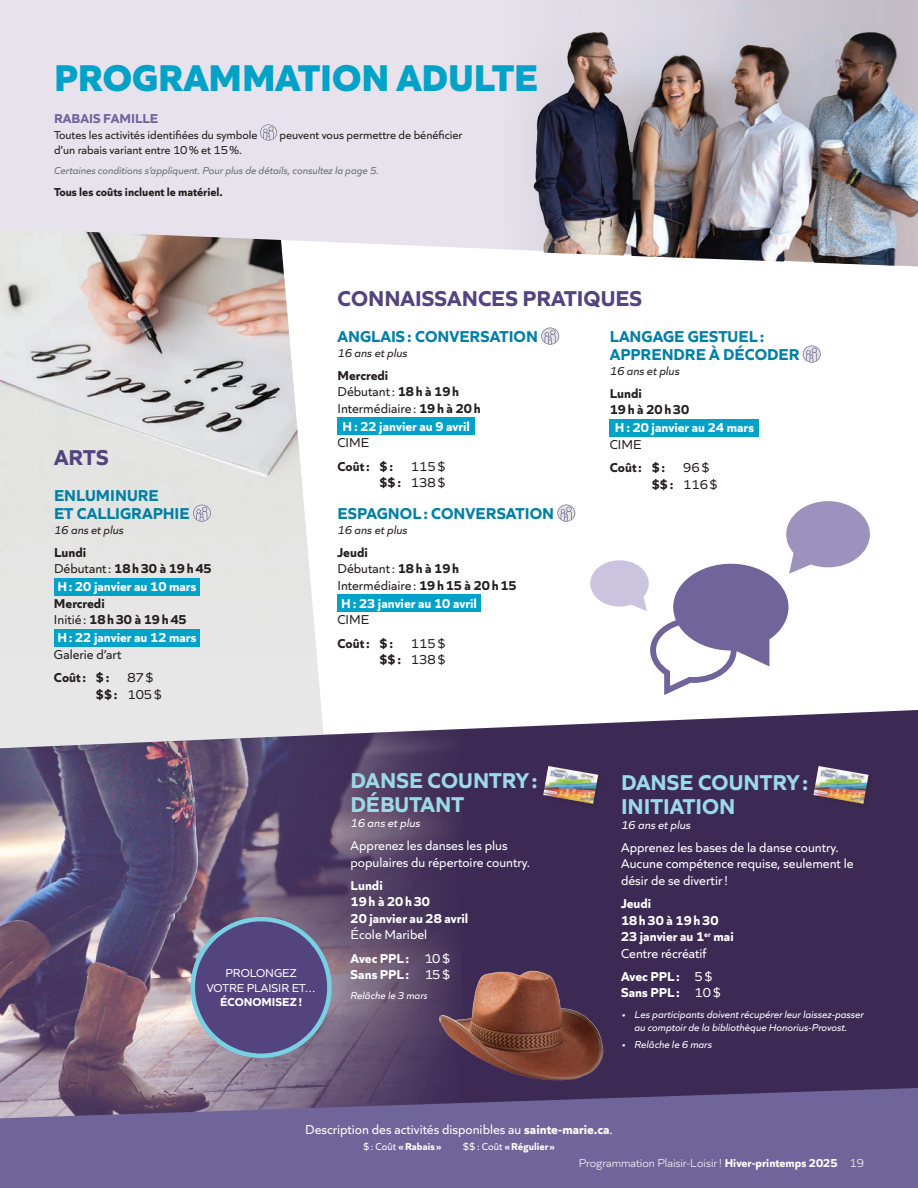
<style>
.page{position:relative;width:918px;height:1188px;background:#fff}
.page>*{position:absolute;margin:0;border:0;box-sizing:border-box;transform-origin:0 0}
.t1{font:800 39px "Quiet Sans";color:#00a3c7}
.t2{font:700 22.5px/24px "Quiet Sans";color:#9cd9e6}
.t3{font:700 22.5px "Quiet Sans";color:#53437f}
.t4{font:700 16.5px/18px "Quiet Sans";color:#007fa5}
.t5{font:13.5px/16.5px "Quiet Sans";color:#fff}
.t6{font:700 13.5px/16.5px "Quiet Sans";color:#fff}
.t7{font:700 13.5px/17px "Quiet Sans";color:#231f20}
.t8{font:13.5px/16.5px "Quiet Sans";color:#231f20;text-align:right}
.t9{font:700 13.5px "Quiet Sans";color:#70659b}
.t10{font:12px "Quiet Sans";color:#231f20}
.t11{font:300 12px "Quiet Sans";color:#fff}
.t12{font:italic 12px "Quiet Sans";color:#231f20}
.t13{font:700 12px "Quiet Sans";color:#231f20}
.t14{font:12px/14.4px "Quiet Sans";color:#fff;text-align:center}
.t15{font:italic 12px "Quiet Sans";color:#fff}
.t16{font:700 12px "Quiet Sans";color:#fff}
.t17{font:italic 10.5px/13.5px "Quiet Sans";color:#fff;text-align:center}
.t18{font:italic 10.5px "Quiet Sans";color:#6c6d70}
.t19{font:700 10.5px "Quiet Sans";color:#fff}
.s1{color:#231f20}
.s2{font-weight:400;color:#231f20}
.s3{font-weight:400}
.s4{color:#fff}
.s5{font-weight:700}
</style>
<div class="page">
<div style="left:0;top:655px;width:322px;height:55px;background:#e6e7e6"></div>
<img style="left:0;top:267px;width:317px;height:388px">
<svg style="left:541px;top:328px;width:18px;height:17px"></svg>
<div style="left:338px;top:418px;width:137px;height:17px;background:#00a3c7"></div>
<svg style="left:557px;top:505px;width:18px;height:17px"></svg>
<div style="left:338px;top:595px;width:143px;height:17px;background:#00a3c7"></div>
<svg style="left:803px;top:346px;width:18px;height:17px"></svg>
<div style="left:610px;top:419px;width:149px;height:17px;background:#00a3c7"></div>
<svg style="left:193px;top:505px;width:18px;height:17px"></svg>
<div style="left:54px;top:578px;width:146px;height:17px;background:#00a3c7"></div>
<div style="left:54px;top:629px;width:146px;height:17px;background:#00a3c7"></div>
<div style="left:0;top:710px;width:918px;height:378px;background:#3d2a54"></div>
<img style="left:0;top:722px;width:463px;height:366px">
<div style="left:544px;top:767px;width:59px;height:41px;background:#3d2a54"></div>
<img style="left:543px;top:766px;width:55px;height:38px">
<div style="left:815px;top:767px;width:58px;height:41px;background:#3d2a54"></div>
<img style="left:813px;top:766px;width:55px;height:38px">
<svg style="left:0;top:1088px;width:918px;height:100px;background:#706497"></svg>
<img style="left:426px;top:957px;width:195px;height:144px">
<svg style="left:0;top:0;width:498px;height:267px;background:#e4dee7"></svg>
<img style="left:498px;top:8px;width:420px;height:259px">
<svg style="left:260px;top:124px;width:17px;height:17px"></svg>
<svg style="left:590px;top:501px;width:280px;height:194px"></svg>
<div style="left:193px;top:919px;width:136px;height:137px;background:#53437f;border-radius:50%"></div>
<div style="left:191px;top:917px;width:141px;height:141px;border:4px solid #78d0e2;border-radius:50%"></div>
<h1 class="t1" style="left:54px;top:47px;width:486px">PROGRAMMATION ADULTE</h1>
<p class="t9" style="left:54px;top:107px;width:106px">RABAIS FAMILLE</p>
<p class="t10" style="left:54px;top:126px;width:205px">Toutes les activités identifiées du symbole</p>
<p class="t10" style="left:280px;top:126px;width:184px">peuvent vous permettre de bénéficier</p>
<p class="t10" style="left:54px;top:141px;width:190px">d’un rabais variant entre 10% et 15%.</p>
<p class="t18" style="left:54px;top:163px;width:327px">Certaines conditions s’appliquent. Pour plus de détails, consultez la page 5.</p>
<p class="t13" style="left:54px;top:183px;width:170px">Tous les coûts incluent le matériel.</p>
<h2 class="t3" style="left:54px;top:440px;width:57px">ARTS</h2>
<p class="t4" style="left:54px;top:485px;width:137px">ENLUMINURE<br>ET CALLIGRAPHIE</p>
<p class="t12" style="left:54px;top:521px;width:71px">16 ans et plus</p>
<p class="t6" style="left:54px;top:543px;width:159px;line-height:17.1px"><span class="s1">Lundi<br></span><span class="s2">Débutant:</span> <span class="s1">18h30 à 19h45<br></span>H: 20 janvier au 10 mars</p>
<p class="t7" style="left:54px;top:594px;width:144px">Mercredi<br><span class="s3">Initié:</span> 18h30 à 19h45<br><span class="s4">H: 22 janvier au 12 mars</span></p>
<p class="t8" style="left:54px;top:645px;width:69px">Galerie d’art</p>
<p class="t7" style="left:54px;top:668px;width:57px">Coût: $:</p>
<p class="t8" style="left:96px;top:668px;width:68px;text-align:left;text-indent:31px">87$ <span class="s5">$$:</span> 105$</p>
<h2 class="t3" style="left:338px;top:281px;width:306px">CONNAISSANCES PRATIQUES</h2>
<p class="t4" style="left:338px;top:326px;width:202px">ANGLAIS: CONVERSATION</p>
<p class="t12" style="left:338px;top:344px;width:71px">16 ans et plus</p>
<p class="t7" style="left:338px;top:366px;width:52px">Mercredi</p>
<p class="t8" style="left:338px;top:383px;width:123px">Débutant: <span class="s5">18h à 19h</span></p>
<p class="t8" style="left:338px;top:399px;width:145px">Intermédiaire: <span class="s5">19h à 20h</span></p>
<p class="t6" style="left:343px;top:417px;width:129px">H: 22 janvier au 9 avril</p>
<p class="t8" style="left:337px;top:434px;width:33px">CIME</p>
<p class="t7" style="left:337px;top:456px;width:57px">Coût: $:</p>
<p class="t4" style="left:610px;top:326px;width:191px">LANGAGE GESTUEL:<br>APPRENDRE À DÉCODER</p>
<p class="t12" style="left:610px;top:362px;width:71px">16 ans et plus</p>
<p class="t7" style="left:610px;top:384px;width:81px;line-height:16.5px">Lundi<br>19h à 20h30</p>
<p class="t6" style="left:615px;top:418px;width:141px">H: 20 janvier au 24 mars</p>
<p class="t8" style="left:610px;top:435px;width:33px">CIME</p>
<p class="t7" style="left:610px;top:458px;width:57px">Coût: $:</p>
<p class="t8" style="left:379px;top:457px;width:68px">115$<br><span class="s5">$$:</span> 138$</p>
<p class="t4" style="left:338px;top:503px;width:218px">ESPAGNOL: CONVERSATION</p>
<p class="t12" style="left:338px;top:521px;width:71px">16 ans et plus</p>
<p class="t7" style="left:338px;top:543px;width:181px">Jeudi<br><span class="s3">Débutant:</span> 18h à 19h<br><span class="s3">Intermédiaire:</span> 19h15 à 20h15<br><span class="s4">H: 23 janvier au 10 avril</span></p>
<p class="t8" style="left:337px;top:611px;width:33px">CIME</p>
<p class="t7" style="left:337px;top:633px;width:57px">Coût: $:</p>
<p class="t8" style="left:652px;top:458px;width:68px;text-align:left;text-indent:31px">96$ <span class="s5">$$:</span> 116$</p>
<p class="t8" style="left:379px;top:634px;width:68px">115$<br><span class="s5">$$:</span> 138$</p>
<p class="t14" style="left:207px;top:965px;width:110px">PROLONGEZ<br>VOTRE PLAISIR ET…</p>
<p class="t16" style="left:220px;top:993px;width:84px">ÉCONOMISEZ!</p>
<h2 class="t2" style="left:351px;top:766px;width:189px">DANSE COUNTRY:<br>DÉBUTANT</h2>
<p class="t15" style="left:351px;top:814px;width:71px">16 ans et plus</p>
<p class="t5" style="left:351px;top:836px;width:181px">Apprenez les danses les plus populaires du répertoire country.</p>
<p class="t6" style="left:351px;top:876px;width:119px">Lundi<br>19h à 20h30<br>20 janvier au 28 avril</p>
<p class="t5" style="left:351px;top:922px;width:101px;line-height:23.2px">École Maribel<br><span class="s5">Avec PPL:</span> 10$</p>
<p class="t6" style="left:351px;top:965px;width:101px">Sans PPL: <span class="s3">15$</span></p>
<p class="t17" style="left:351px;top:988px;width:79px">Relâche le 3 mars</p>
<h2 class="t2" style="left:621px;top:768px;width:189px">DANSE COUNTRY:<br>INITIATION</h2>
<p class="t15" style="left:621px;top:816px;width:71px">16 ans et plus</p>
<p class="t5" style="left:621px;top:838px;width:234px">Apprenez les bases de la danse country.<br>Aucune compétence requise, seulement le désir de se divertir!</p>
<p class="t6" style="left:621px;top:894px;width:114px">Jeudi<br>18h30 à 19h30<br>23 janvier au 1<sup>er</sup> mai<br><span class="s3">Centre récréatif</span></p>
<p class="t6" style="left:621px;top:967px;width:101px">Avec PPL: <span class="s3">5$<br></span>Sans PPL: <span class="s3">10$</span></p>
<p class="t17" style="left:621px;top:1007px;width:244px">• Les participants doivent récupérer leur laissez-passer au comptoir de la bibliothèque Honorius-Provost.</p>
<p class="t17" style="left:621px;top:1037px;width:93px">• Relâche le 6 mars</p>
<p class="t5" style="left:305px;top:1120px;width:309px">Description des activités disponibles au <span class="s5">sainte-marie.ca</span>.</p>
<p class="t19" style="left:363px;top:1138px;width:80px"><span class="s3">$: Coût</span> «Rabais»</p>
<p class="t19" style="left:463px;top:1138px;width:94px"><span class="s3">$$: Coût</span> «Régulier»</p>
<p class="t11" style="left:579px;top:1154px;width:287px">Programmation Plaisir-Loisir! <span class="s5">Hiver-printemps 2025</span> 19</p>
</div>
